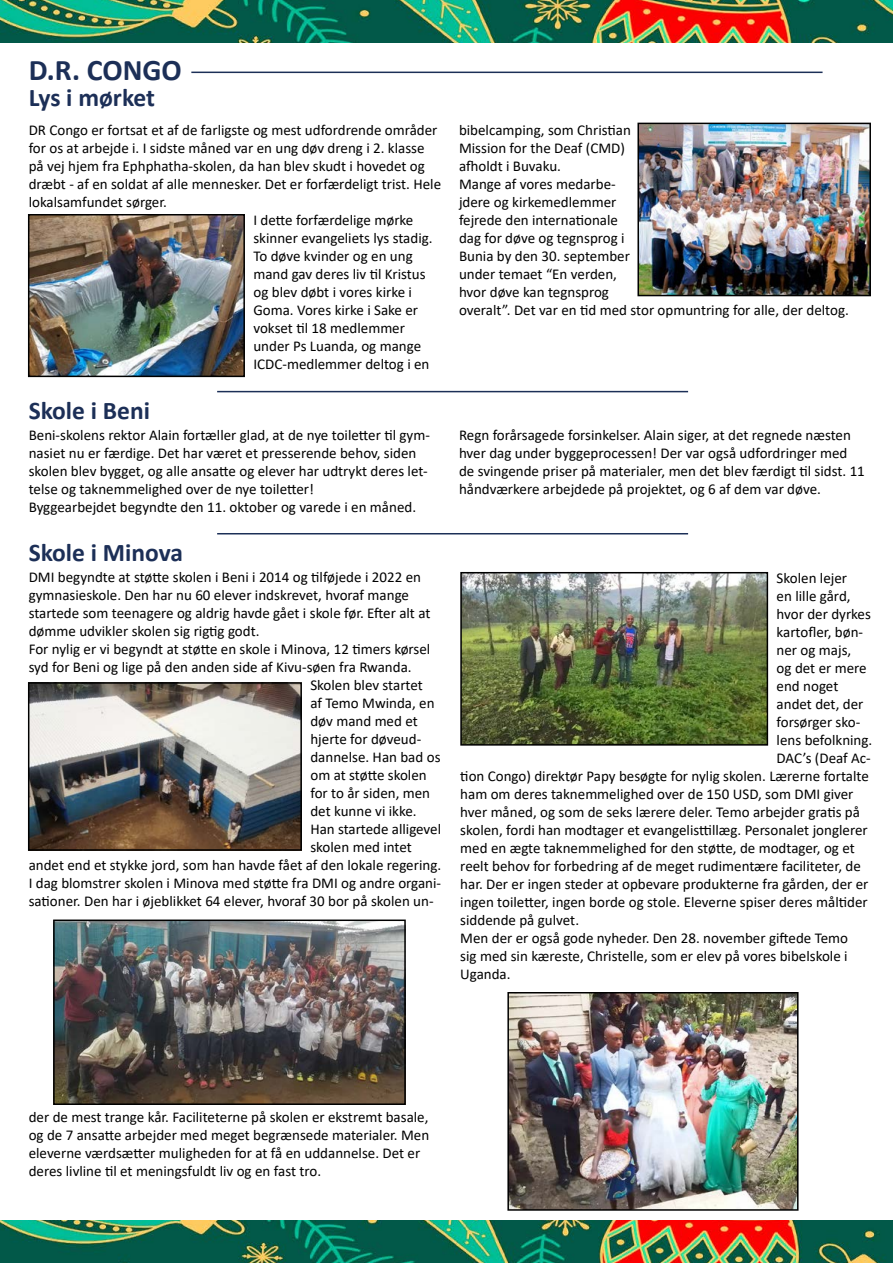
<style>
.page{position:relative;width:893px;height:1263px;background:#fff}
.page>*{position:absolute;margin:0;border:0;box-sizing:border-box;transform-origin:0 0}
.t1{font:700 30px "Calibri";color:#1c2f57}
.t2{font:700 25.5px "Calibri";color:#1c2f57}
.t3{font:15px/18px "Calibri";color:#000}
</style>
<div class="page">
<img style="left:1px;top:0;width:892px;height:43px">
<img style="left:0;top:1220px;width:893px;height:43px">
<hr style="left:191px;top:72px;width:631px;height:1px;background:#1c2f57">
<img style="left:31px;top:217px;width:211px;height:157px">
<div style="left:28px;top:214px;width:217px;height:163px;border:2px solid #000"></div>
<img style="left:640px;top:126px;width:228px;height:167px">
<div style="left:637px;top:123px;width:234px;height:173px;border:2px solid #000"></div>
<hr style="left:217px;top:391px;width:471px;height:1px;background:#1c2f57">
<hr style="left:217px;top:533px;width:471px;height:1px;background:#1c2f57">
<img style="left:31px;top:685px;width:268px;height:163px">
<div style="left:28px;top:682px;width:274px;height:169px;border:2px solid #000"></div>
<img style="left:56px;top:922px;width:347px;height:180px">
<div style="left:53px;top:919px;width:353px;height:186px;border:2px solid #000"></div>
<img style="left:463px;top:575px;width:302px;height:168px">
<div style="left:460px;top:572px;width:308px;height:174px;border:2px solid #000"></div>
<img style="left:510px;top:995px;width:285px;height:213px">
<div style="left:507px;top:992px;width:291px;height:219px;border:2px solid #000"></div>
<h1 class="t1" style="left:29px;top:49px;width:155px">D.R. CONGO</h1>
<h2 class="t2" style="left:29px;top:80px;width:128px">Lys i mørket</h2>
<p class="t3" style="left:29px;top:120px;width:410px">DR Congo er fortsat et af de farligste og mest udfordrende områder</p>
<p class="t3" style="left:29px;top:138px;width:397px">for os at arbejde i. I sidste måned var en ung døv dreng i 2. klasse</p>
<p class="t3" style="left:29px;top:156px;width:398px">på vej hjem fra Ephphatha-skolen, da han blev skudt i hovedet og</p>
<p class="t3" style="left:29px;top:174px;width:414px">dræbt - af en soldat af alle mennesker. Det er forfærdeligt trist. Hele</p>
<p class="t3" style="left:29px;top:192px;width:140px">lokalsamfundet sørger.</p>
<p class="t3" style="left:253px;top:210px;width:161px">I dette forfærdelige mørke</p>
<p class="t3" style="left:253px;top:228px;width:181px">skinner evangeliets lys stadig.</p>
<p class="t3" style="left:253px;top:246px;width:161px">To døve kvinder og en ung</p>
<p class="t3" style="left:253px;top:264px;width:174px">mand gav deres liv til Kristus</p>
<p class="t3" style="left:253px;top:282px;width:160px">og blev døbt i vores kirke i</p>
<p class="t3" style="left:253px;top:300px;width:166px">Goma. Vores kirke i Sake er</p>
<p class="t3" style="left:253px;top:318px;width:153px">vokset til 18 medlemmer</p>
<p class="t3" style="left:253px;top:336px;width:169px">under Ps Luanda, og mange</p>
<p class="t3" style="left:253px;top:354px;width:178px">ICDC-medlemmer deltog i en</p>
<h2 class="t2" style="left:29px;top:392px;width:123px">Skole i Beni</h2>
<p class="t3" style="left:29px;top:425px;width:403px">Beni-skolens rektor Alain fortæller glad, at de nye toiletter til gym&shy;nasiet nu er færdige. Det har været et presserende behov, siden skolen blev bygget, og alle ansatte og elever har udtrykt deres let&shy;telse og taknemmelighed over de nye toiletter!<br>Byggearbejdet begyndte den 11. oktober og varede i en måned.</p>
<h2 class="t2" style="left:29px;top:534px;width:156px">Skole i Minova</h2>
<p class="t3" style="left:29px;top:567px;width:394px">DMI begyndte at støtte skolen i Beni i 2014 og tilføjede i 2022 en</p>
<p class="t3" style="left:29px;top:585px;width:382px">gymnasieskole. Den har nu 60 elever indskrevet, hvoraf mange</p>
<p class="t3" style="left:29px;top:603px;width:403px">startede som teenagere og aldrig havde gået i skole før. Efter alt at</p>
<p class="t3" style="left:29px;top:621px;width:232px">dømme udvikler skolen sig rigtig godt.</p>
<p class="t3" style="left:29px;top:639px;width:403px">For nylig er vi begyndt at støtte en skole i Minova, 12 timers kørsel</p>
<p class="t3" style="left:29px;top:657px;width:384px">syd for Beni og lige på den anden side af Kivu-søen fra Rwanda.</p>
<p class="t3" style="left:310px;top:675px;width:114px">Skolen blev startet</p>
<p class="t3" style="left:310px;top:693px;width:126px">af Temo Mwinda, en</p>
<p class="t3" style="left:310px;top:711px;width:109px">døv mand med et</p>
<p class="t3" style="left:310px;top:729px;width:112px">hjerte for døveud-</p>
<p class="t3" style="left:310px;top:747px;width:132px">dannelse. Han bad os</p>
<p class="t3" style="left:310px;top:765px;width:118px">om at støtte skolen</p>
<p class="t3" style="left:310px;top:783px;width:121px">for to år siden, men</p>
<p class="t3" style="left:310px;top:801px;width:108px">det kunne vi ikke.</p>
<p class="t3" style="left:310px;top:819px;width:132px">Han startede alligevel</p>
<p class="t3" style="left:310px;top:837px;width:103px">skolen med intet</p>
<p class="t3" style="left:29px;top:855px;width:414px">andet end et stykke jord, som han havde fået af den lokale regering.</p>
<p class="t3" style="left:29px;top:873px;width:414px">I dag blomstrer skolen i Minova med støtte fra DMI og andre organi-</p>
<p class="t3" style="left:29px;top:891px;width:406px">sationer. Den har i øjeblikket 64 elever, hvoraf 30 bor på skolen un-</p>
<p class="t3" style="left:459px;top:120px;width:391px">bibelcamping, som Christian<br>Mission for the Deaf (CMD)<br>afholdt i Buvaku.<br>Mange af vores medarbe-<br>jdere og kirkemedlemmer<br>fejrede den internationale<br>dag for døve og tegnsprog i<br>Bunia by den 30. september<br>under temaet “En verden,<br>hvor døve kan tegnsprog<br>overalt”. Det var en tid med stor opmuntring for alle, der deltog.</p>
<p class="t3" style="left:459px;top:425px;width:407px">Regn forårsagede forsinkelser. Alain siger, at det regnede næsten hver dag under byggeprocessen! Der var også udfordringer med de svingende priser på materialer, men det blev færdigt til sidst. 11 håndværkere arbejdede på projektet, og 6 af dem var døve.</p>
<p class="t3" style="left:777px;top:568px;width:72px">Skolen lejer</p>
<p class="t3" style="left:777px;top:586px;width:75px">en lille gård,</p>
<p class="t3" style="left:777px;top:604px;width:96px">hvor der dyrkes</p>
<p class="t3" style="left:777px;top:622px;width:88px">kartofler, bøn-</p>
<p class="t3" style="left:777px;top:640px;width:76px">ner og majs,</p>
<p class="t3" style="left:777px;top:658px;width:92px">og det er mere</p>
<p class="t3" style="left:777px;top:676px;width:63px">end noget</p>
<p class="t3" style="left:777px;top:694px;width:88px">andet det, der</p>
<p class="t3" style="left:777px;top:712px;width:85px">forsørger sko-</p>
<p class="t3" style="left:777px;top:730px;width:97px">lens befolkning.</p>
<p class="t3" style="left:777px;top:748px;width:96px">DAC’s (Deaf Ac-</p>
<p class="t3" style="left:460px;top:766px;width:410px">tion Congo) direktør Papy besøgte for nylig skolen. Lærerne fortalte</p>
<p class="t3" style="left:460px;top:784px;width:395px">ham om deres taknemmelighed over de 150 USD, som DMI giver</p>
<p class="t3" style="left:460px;top:802px;width:401px">hver måned, og som de seks lærere deler. Temo arbejder gratis på</p>
<p class="t3" style="left:460px;top:820px;width:409px">skolen, fordi han modtager et evangelisttillæg. Personalet jonglerer</p>
<p class="t3" style="left:460px;top:838px;width:396px">med en ægte taknemmelighed for den støtte, de modtager, og et</p>
<p class="t3" style="left:460px;top:856px;width:402px">reelt behov for forbedring af de meget rudimentære faciliteter, de</p>
<p class="t3" style="left:460px;top:874px;width:410px">har. Der er ingen steder at opbevare produkterne fra gården, der er</p>
<p class="t3" style="left:460px;top:892px;width:409px">ingen toiletter, ingen borde og stole. Eleverne spiser deres måltider</p>
<p class="t3" style="left:460px;top:910px;width:120px">siddende på gulvet.</p>
<p class="t3" style="left:460px;top:928px;width:389px">Men der er også gode nyheder. Den 28. november giftede Temo</p>
<p class="t3" style="left:460px;top:946px;width:389px">sig med sin kæreste, Christelle, som er elev på vores bibelskole i</p>
<p class="t3" style="left:460px;top:964px;width:52px">Uganda.</p>
<p class="t3" style="left:29px;top:1107px;width:402px">der de mest trange kår. Faciliteterne på skolen er ekstremt basale, og de 7 ansatte arbejder med meget begrænsede materialer. Men eleverne værdsætter muligheden for at få en uddannelse. Det er deres livline til et meningsfuldt liv og en fast tro.</p>
</div>
